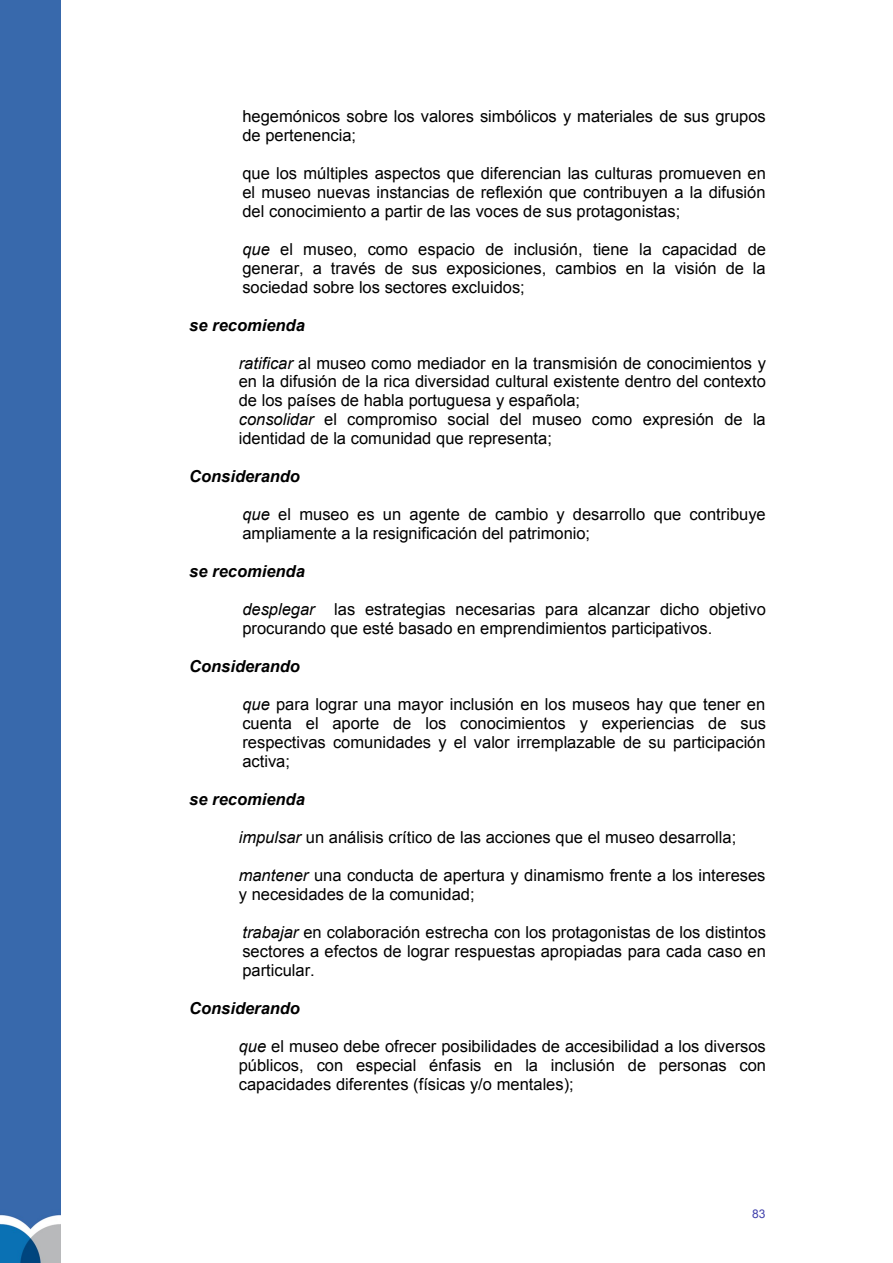
<style>
.page{position:relative;width:893px;height:1263px;background:#fff}
.page>*{position:absolute;margin:0;border:0;box-sizing:border-box;transform-origin:0 0}
.t1{font:16.5px/18.9px "Arial";color:#000}
.t2{font:italic 700 16.5px "Arial";color:#000}
.t3{font:12px "Arial";color:#4040ab}
.s1{font-style:italic}
</style>
<div class="page">
<div style="left:0;top:0;width:61px;height:1263px;background:#3869ac"></div>
<p class="t1" style="left:242px;top:107px;width:525px">hegemónicos sobre los valores simbólicos y materiales de sus grupos de pertenencia;</p>
<p class="t1" style="left:242px;top:164px;width:525px;text-align:justify">que los múltiples aspectos que diferencian las culturas promueven en el museo nuevas instancias de reflexión que contribuyen a la difusión del conocimiento a partir de las voces de sus protagonistas;</p>
<p class="t1" style="left:242px;top:240px;width:525px;text-align:justify"><span class="s1">que</span> el museo, como espacio de inclusión, tiene la capacidad de generar, a través de sus exposiciones, cambios en la visión de la sociedad sobre los sectores excluidos;</p>
<p class="t2" style="left:189px;top:316px;width:117px">se recomienda</p>
<p class="t1" style="left:239px;top:353px;width:528px"><span class="s1">ratificar</span> al museo como mediador en la transmisión de conocimientos y en la difusión de la rica diversidad cultural existente dentro del contexto de los países de habla portuguesa y española;<br><span class="s1">consolidar</span> el compromiso social del museo como expresión de la identidad de la comunidad que representa;</p>
<p class="t2" style="left:189px;top:467px;width:112px">Considerando</p>
<p class="t1" style="left:242px;top:505px;width:524px"><span class="s1">que</span> el museo es un agente de cambio y desarrollo que contribuye ampliamente a la resignificación del patrimonio;</p>
<p class="t2" style="left:189px;top:562px;width:117px">se recomienda</p>
<p class="t1" style="left:242px;top:600px;width:525px"><span class="s1">desplegar</span> las estrategias necesarias para alcanzar dicho objetivo procurando que esté basado en emprendimientos participativos.</p>
<p class="t2" style="left:189px;top:657px;width:112px">Considerando</p>
<p class="t1" style="left:242px;top:695px;width:525px;text-align:justify"><span class="s1">que</span> para lograr una mayor inclusión en los museos hay que tener en cuenta el aporte de los conocimientos y experiencias de sus respectivas comunidades y el valor irremplazable de su participación activa;</p>
<p class="t2" style="left:189px;top:790px;width:117px">se recomienda</p>
<p class="t1" style="left:239px;top:828px;width:499px"><span class="s1">impulsar</span> un análisis crítico de las acciones que el museo desarrolla;</p>
<p class="t1" style="left:239px;top:866px;width:528px"><span class="s1">mantener</span> una conducta de apertura y dinamismo frente a los intereses y necesidades de la comunidad;</p>
<p class="t1" style="left:242px;top:923px;width:525px;text-align:justify"><span class="s1">trabajar</span> en colaboración estrecha con los protagonistas de los distintos sectores a efectos de lograr respuestas apropiadas para cada caso en particular.</p>
<p class="t2" style="left:189px;top:999px;width:112px">Considerando</p>
<p class="t1" style="left:239px;top:1036px;width:529px;text-align:justify"><span class="s1">que</span> el museo debe ofrecer posibilidades de accesibilidad a los diversos públicos, con especial énfasis en la inclusión de personas con capacidades diferentes (físicas y/o mentales);</p>
<p class="t3" style="left:752px;top:1206px;width:15px">83</p>
</div>
